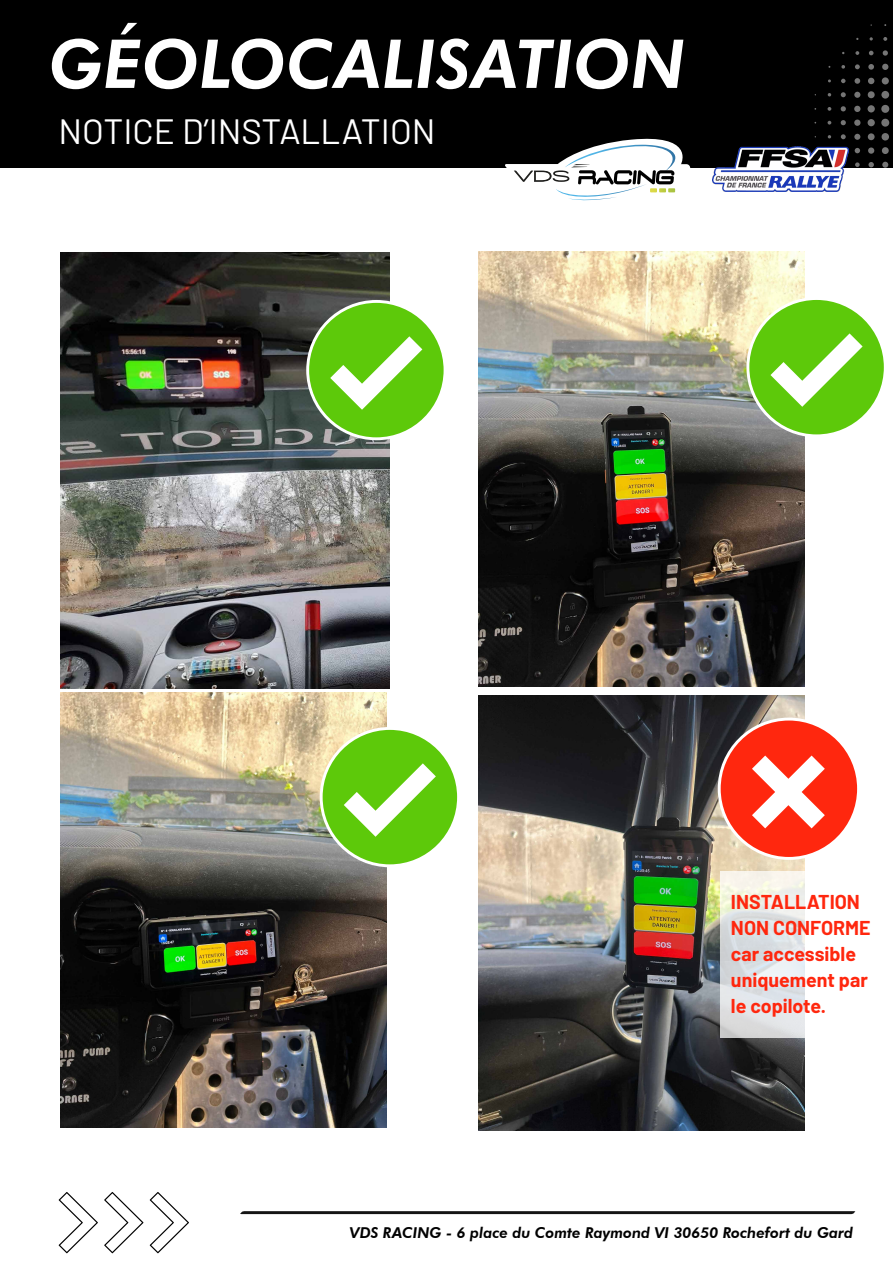
<style>
.page{position:relative;width:893px;height:1263px;background:#fff}
.page>*{position:absolute;margin:0;border:0;box-sizing:border-box;transform-origin:0 0}
.t1{font:italic 800 67.5px "Futura BT";color:#fff}
.t2{font:35.1px "Barlow";color:#fff}
.t3{font:700 19.65px/26.1px "Barlow";color:#ff270e}
.t4{font:italic 800 15px "Futura BT";color:#000}
</style>
<div class="page">
<div style="left:0;top:0;width:893px;height:168px;background:#000"></div>
<div style="left:881px;top:119px;width:8px;height:8px;background:#757575;border-radius:50%"></div>
<div style="left:881px;top:105px;width:8px;height:8px;background:#757575;border-radius:50%"></div>
<svg style="left:881px;top:91px;width:8px;height:8px"></svg>
<svg style="left:881px;top:133px;width:8px;height:8px"></svg>
<svg style="left:867px;top:119px;width:8px;height:7px"></svg>
<svg style="left:867px;top:105px;width:8px;height:8px"></svg>
<svg style="left:882px;top:77px;width:7px;height:8px"></svg>
<div style="left:868px;top:91px;width:7px;height:7px;background:#757575;border-radius:50%"></div>
<div style="left:882px;top:147px;width:7px;height:7px;background:#757575;border-radius:50%"></div>
<div style="left:868px;top:133px;width:7px;height:7px;background:#757575;border-radius:50%"></div>
<svg style="left:868px;top:78px;width:6px;height:6px"></svg>
<svg style="left:882px;top:64px;width:6px;height:6px"></svg>
<svg style="left:854px;top:106px;width:6px;height:6px"></svg>
<svg style="left:854px;top:119px;width:7px;height:7px"></svg>
<div style="left:868px;top:147px;width:6px;height:7px;background:#757575;border-radius:50%"></div>
<svg style="left:854px;top:92px;width:6px;height:6px"></svg>
<svg style="left:882px;top:162px;width:6px;height:6px"></svg>
<svg style="left:854px;top:134px;width:6px;height:6px"></svg>
<svg style="left:868px;top:64px;width:6px;height:6px"></svg>
<svg style="left:854px;top:78px;width:6px;height:6px"></svg>
<svg style="left:868px;top:162px;width:6px;height:5px"></svg>
<svg style="left:855px;top:148px;width:5px;height:5px"></svg>
<svg style="left:883px;top:50px;width:5px;height:6px"></svg>
<svg style="left:841px;top:106px;width:5px;height:5px"></svg>
<svg style="left:841px;top:120px;width:5px;height:5px"></svg>
<svg style="left:841px;top:134px;width:5px;height:5px"></svg>
<svg style="left:855px;top:64px;width:5px;height:5px"></svg>
<svg style="left:841px;top:92px;width:5px;height:5px"></svg>
<svg style="left:869px;top:51px;width:4px;height:4px"></svg>
<svg style="left:855px;top:162px;width:5px;height:5px"></svg>
<svg style="left:841px;top:79px;width:4px;height:4px"></svg>
<svg style="left:827px;top:121px;width:4px;height:4px"></svg>
<svg style="left:855px;top:51px;width:4px;height:4px"></svg>
<svg style="left:883px;top:37px;width:4px;height:4px"></svg>
<svg style="left:827px;top:107px;width:4px;height:4px"></svg>
<svg style="left:841px;top:65px;width:4px;height:4px"></svg>
<svg style="left:505px;top:138px;width:186px;height:63px"></svg>
<img style="left:712px;top:146px;width:137px;height:45px">
<svg style="left:240px;top:1211px;width:616px;height:3px;background:#212121"></svg>
<svg style="left:150px;top:1192px;width:39px;height:61px"></svg>
<svg style="left:104px;top:1192px;width:39px;height:61px"></svg>
<svg style="left:59px;top:1192px;width:39px;height:61px"></svg>
<img style="left:478px;top:696px;width:327px;height:435px">
<img style="left:60px;top:692px;width:327px;height:435px">
<img style="left:478px;top:252px;width:327px;height:435px">
<svg style="left:718px;top:718px;width:140px;height:142px"></svg>
<svg style="left:746px;top:297px;width:138px;height:140px"></svg>
<svg style="left:320px;top:727px;width:138px;height:140px"></svg>
<img style="left:60px;top:252px;width:330px;height:436px">
<svg style="left:306px;top:300px;width:138px;height:140px"></svg>
<svg style="left:721px;top:872px;width:84px;height:166px;background:#e2e5e5"></svg>
<h1 class="t1" style="left:49px;top:23px;width:638px">GÉOLOCALISATION</h1>
<h2 class="t2" style="left:58px;top:106px;width:379px">NOTICE D’INSTALLATION</h2>
<p class="t3" style="left:731px;top:887px;width:141px">INSTALLATION<br>NON CONFORME car accessible uniquement par le copilote.</p>
<p class="t4" style="left:350px;top:1223px;width:505px">VDS RACING - 6 place du Comte Raymond VI 30650 Rochefort du Gard</p>
</div>
